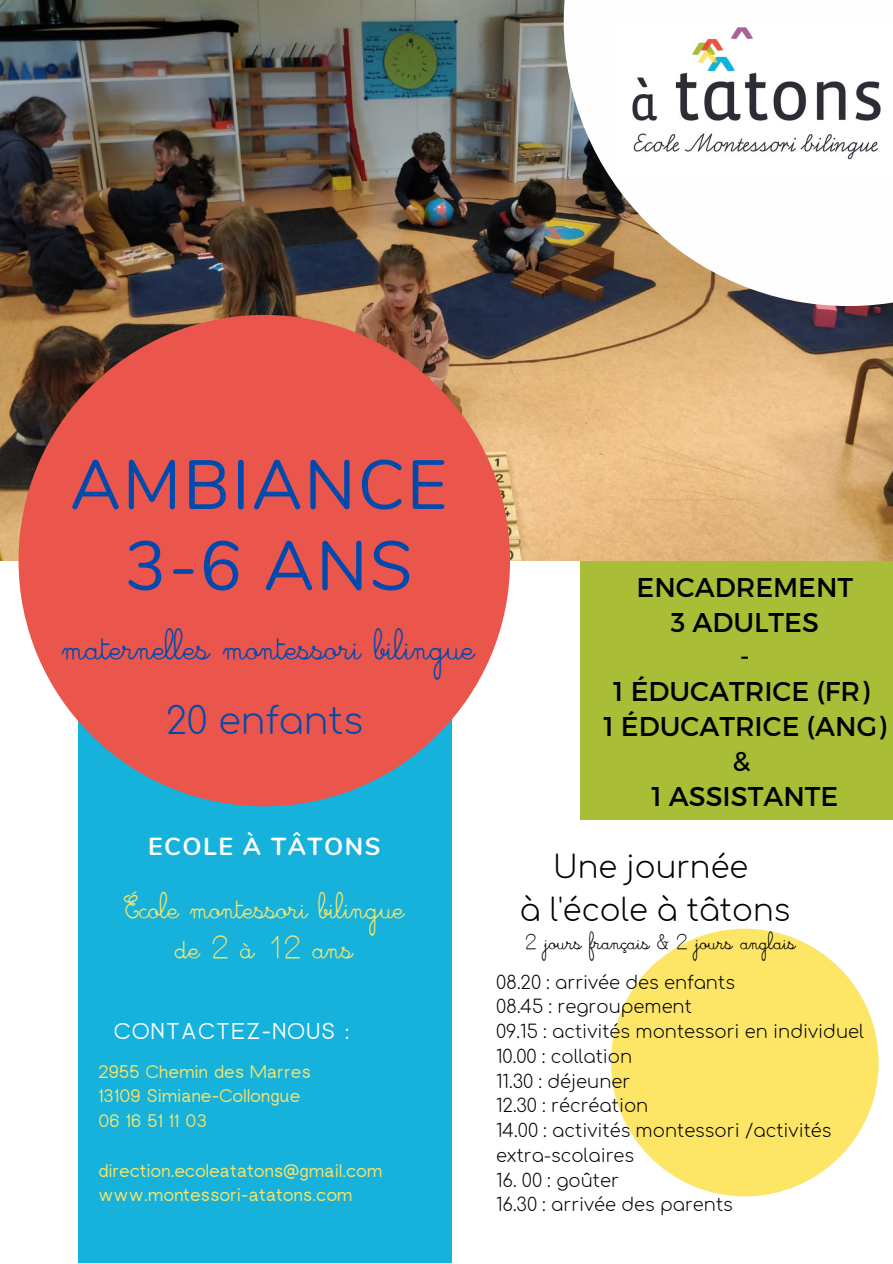
<style>
.page{position:relative;width:893px;height:1264px;background:#fff}
.page>*{position:absolute;margin:0;border:0;box-sizing:border-box;transform-origin:0 0}
.t1{font:69.3px/81px "Nunito";letter-spacing:.03em;color:#004aad;text-align:center}
.t2{font:300 36.75px "Comfortaa";color:#004aad}
.t3{font:34.05px "Cursivestandard";color:#004aad}
.t4{font:300 30.75px/42.8px "Comfortaa";color:#000;text-align:center}
.t5{font:28.95px/40.5px "Cursivestandard";color:#fde566;text-align:center}
.t6{font:27.15px/34.8px "Montserrat";color:#000;text-align:center}
.t7{font:700 24.6px "Nunito";letter-spacing:.065em;color:#fff}
.t8{font:22.8px "rugratssans";letter-spacing:.065em;color:#fff}
.t9{font:19.5px "Cursivestandard";color:#000}
.t10{font:18.3px/24.8px "rugratssans";letter-spacing:.02em;color:#fde566}
.t11{font:300 18px/24.8px "Comfortaa";color:#000}
</style>
<div class="page">
<div style="left:580px;top:560px;width:312px;height:259px;background:#a9bd37"></div>
<img style="left:0;top:0;width:892px;height:561px">
<div style="left:78px;top:700px;width:373px;height:562px;background:#16b2dc"></div>
<svg style="left:563px;top:0;width:329px;height:306px"></svg>
<img style="left:616px;top:21px;width:276px;height:157px">
<div style="left:611px;top:928px;width:267px;height:268px;background:#fde566;border-radius:50%"></div>
<div style="left:19px;top:315px;width:491px;height:491px;background:#ea554c;border-radius:50%"></div>
<h1 class="t1" style="left:70px;top:445px;width:378px">AMBIANCE<br>3-6 ANS</h1>
<h3 class="t3" style="left:63px;top:627px;width:413px">maternelles montessori bilingue</h3>
<h2 class="t2" style="left:166px;top:701px;width:199px">20 enfants</h2>
<h3 class="t7" style="left:148px;top:830px;width:234px">ECOLE À TÂTONS</h3>
<h3 class="t5" style="left:125px;top:887px;width:281px">École montessori bilingue de 2 à 12 ans</h3>
<p class="t8" style="left:114px;top:1023px;width:237px">CONTACTEZ-NOUS :</p>
<p class="t10" style="left:98px;top:1060px;width:214px">2955 Chemin des Marres<br>13109 Simiane-Collongue<br>06 16 51 11 03</p>
<p class="t10" style="left:98px;top:1159px;width:285px">direction.ecoleatatons@gmail.com www.montessori-atatons.com</p>
<h3 class="t6" style="left:603px;top:568px;width:284px">ENCADREMENT<br>3 ADULTES<br>-<br>1 ÉDUCATRICE (FR)<br>1 ÉDUCATRICE (ANG) &amp;<br>1 ASSISTANTE</h3>
<h3 class="t4" style="left:520px;top:846px;width:272px">Une journée<br>à l'école à tâtons</h3>
<p class="t9" style="left:525px;top:930px;width:272px">2 jours français &amp; 2 jours anglais</p>
<p class="t11" style="left:496px;top:970px;width:369px">08.20 : arrivée des enfants<br>08.45 : regroupement<br>09.15 : activités montessori en individuel<br>10.00 : collation<br>11.30 : déjeuner<br>12.30 : récréation<br>14.00 : activités montessori /activités extra-scolaires</p>
<p class="t11" style="left:496px;top:1168px;width:238px">16. 00 : goûter<br>16.30 : arrivée des parents</p>
</div>
